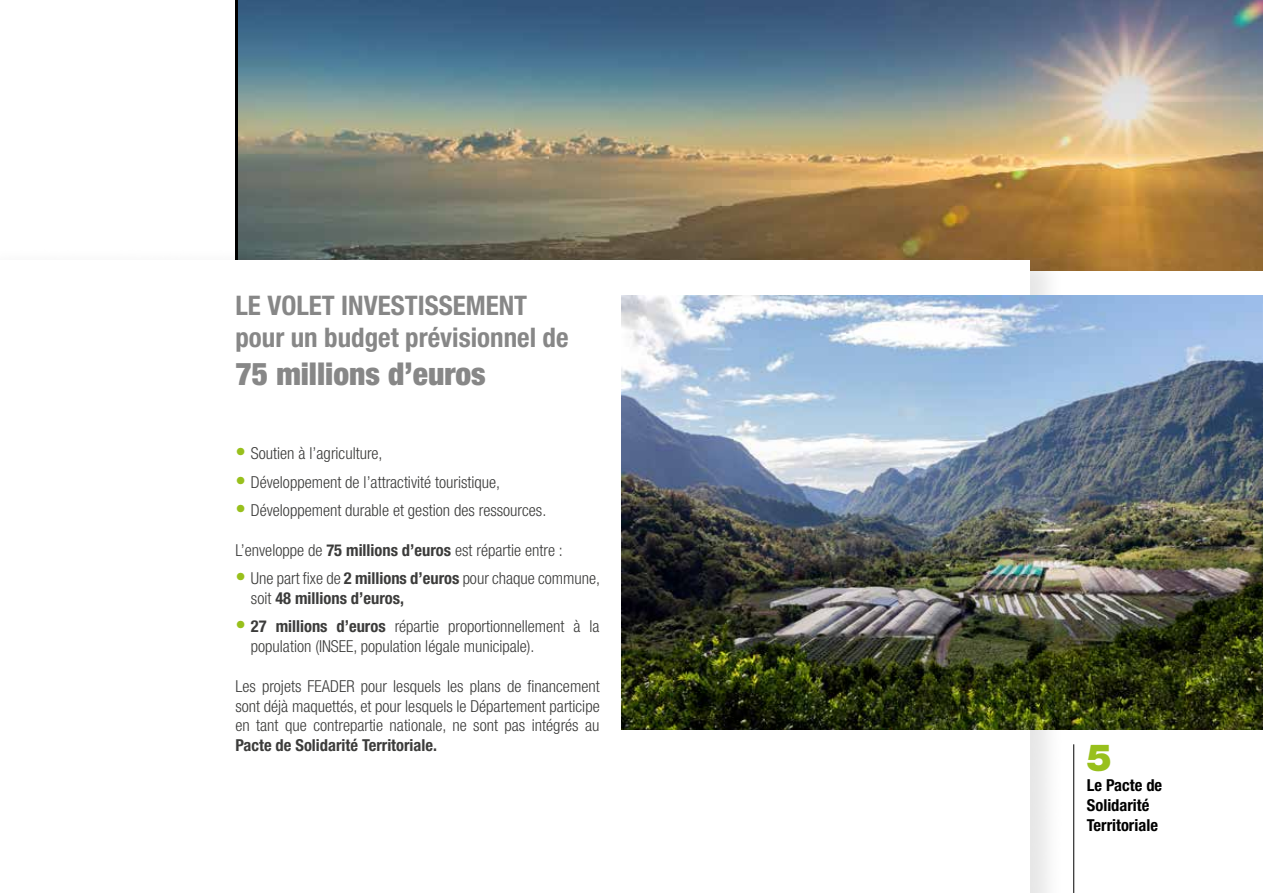
<style>
.page{position:relative;width:1263px;height:893px;background:#fff}
.page>*{position:absolute;margin:0;border:0;box-sizing:border-box;transform-origin:0 0}
.t1{font:900 37.5px "Helvetica Neue LT Pro";color:#98c01c}
.t2{font:900 condensed 31.5px "Helvetica Neue LT Pro";color:#878787}
.t3{font:700 condensed 27px/32.4px "Helvetica Neue LT Pro";color:#878787}
.t4{font:300 condensed 16.5px/19.8px "Helvetica Neue LT Pro";color:#3c3c3b}
.t5{font:700 condensed 16.5px/19.8px "Helvetica Neue LT Pro";color:#000}
.t6{font:700 condensed 16.5px "Helvetica Neue LT Pro";color:#3c3c3b}
.s1{font-size:21px;color:#98c01c}
.s2{font-weight:700}
</style>
<div class="page">
<img style="left:238px;top:0;width:1025px;height:270px">
<div style="left:0;top:245px;width:1066px;height:648px;background:#000;opacity:.1"></div>
<div style="left:0;top:261px;width:1029px;height:632px;background:#fff"></div>
<hr style="left:1073px;top:744px;width:1px;height:149px;background:#000">
<img style="left:622px;top:296px;width:641px;height:434px">
<h3 class="t3" style="left:235px;top:289px;width:335px">LE VOLET INVESTISSEMENT pour un budget prévisionnel de</h3>
<h2 class="t2" style="left:235px;top:355px;width:252px">75 millions d’euros</h2>
<p class="t4" style="left:235px;top:443px;width:149px"><span class="s1">•</span> Soutien à l’agriculture,</p>
<p class="t4" style="left:235px;top:472px;width:266px"><span class="s1">•</span> Développement de l’attractivité touristique,</p>
<p class="t4" style="left:235px;top:500px;width:312px"><span class="s1">•</span> Développement durable et gestion des ressources.</p>
<p class="t4" style="left:235px;top:540px;width:329px">L’enveloppe de <span class="s2">75 millions d’euros</span> est répartie entre :</p>
<p class="t4" style="left:251px;top:568px;width:351px;text-indent:-16px"><span class="s1">•</span> Une part fixe de <span class="s2">2 millions d’euros</span> pour chaque commune, soit <span class="s2">48 millions d’euros,</span></p>
<p class="t4" style="left:251px;top:617px;width:350px;text-indent:-16px"><span class="s1">•</span> <span class="s2">27 millions d’euros</span> répartie proportionnellement à la population (INSEE, population légale municipale).</p>
<p class="t4" style="left:235px;top:676px;width:366px;text-align:justify">Les projets FEADER pour lesquels les plans de financement sont déjà maquettés, et pour lesquels le Département participe en tant que contrepartie nationale, ne sont pas intégrés au</p>
<p class="t6" style="left:235px;top:735px;width:203px">Pacte de Solidarité Territoriale.</p>
<h1 class="t1" style="left:1087px;top:735px;width:27px">5</h1>
<p class="t5" style="left:1087px;top:775px;width:77px">Le Pacte de<br>Solidarité<br>Territoriale</p>
</div>
